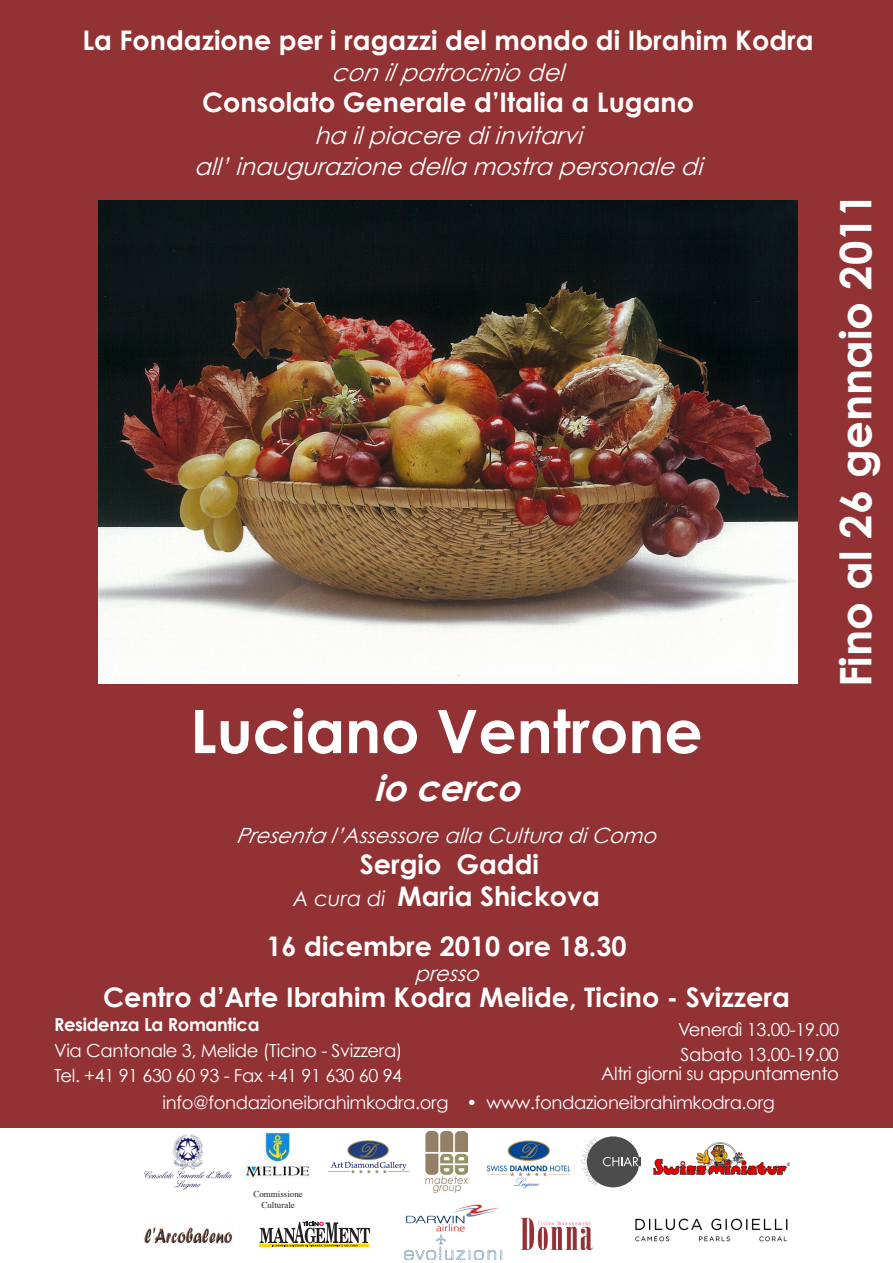
<style>
.page{position:relative;width:893px;height:1263px;background:#fff}
.page>*{position:absolute;margin:0;border:0;box-sizing:border-box;transform-origin:0 0}
.t1{font:700 60px "Century Gothic";color:#fff}
.t2{font:700 43.5px "Century Gothic";color:#fdffff}
.t3{font:italic 700 36px "Century Gothic";color:#fff}
.t4{font:700 27px "Century Gothic";color:#fff}
.t5{font:italic 24px "Century Gothic";color:#fff}
.t6{font:italic 24px "Century Gothic";color:#fff}
.t7{font:italic 21px "Century Gothic";color:#fff}
.t8{font:18px "Century Gothic";letter-spacing:-.02em;color:#fff}
.t9{font:18px "Century Gothic";letter-spacing:-.02em;color:#fffbff}
.t10{font:700 18px "Century Gothic";letter-spacing:-.02em;color:#fff}
.t11{font:9px "Times";color:#231f20}
.s1{font-style:inherit}
.s2{font-weight:400;font-style:italic;font-size:21px}
</style>
<div class="page">
<div style="left:0;top:0;width:893px;height:1128px;background:#923234"></div>
<img style="left:98px;top:200px;width:699px;height:484px">
<img style="left:635px;top:1218px;width:153px;height:24px">
<img style="left:486px;top:1140px;width:84px;height:49px">
<img style="left:328px;top:1140px;width:82px;height:34px">
<img style="left:425px;top:1131px;width:42px;height:62px">
<svg style="left:581px;top:1136px;width:60px;height:50px"></svg>
<img style="left:144px;top:1134px;width:87px;height:56px">
<hr style="left:259px;top:1244px;width:110px;height:3px;background:#fed304">
<svg style="left:260px;top:1221px;width:110px;height:26px"></svg>
<img style="left:521px;top:1217px;width:72px;height:32px">
<img style="left:404px;top:1234px;width:99px;height:26px">
<img style="left:406px;top:1204px;width:94px;height:28px">
<img style="left:245px;top:1132px;width:65px;height:47px">
<img style="left:653px;top:1143px;width:136px;height:31px">
<img style="left:144px;top:1227px;width:88px;height:17px">
<p class="t4" style="left:82px;top:23px;width:733px">La Fondazione per i ragazzi del mondo di Ibrahim Kodra</p>
<p class="t6" style="left:332px;top:58px;width:241px">con ilpatrocinio <span class="s1">del</span></p>
<p class="t4" style="left:202px;top:86px;width:493px">Consolato Generale d’Italia a Lugano</p>
<p class="t5" style="left:314px;top:120px;width:276px">ha ilpiacere diinvitarvi</p>
<p class="t5" style="left:194px;top:152px;width:517px">all’inaugurazione della mostra personale di</p>
<p class="t1" style="left:190px;top:693px;width:514px">Luciano Ventrone</p>
<p class="t3" style="left:374px;top:765px;width:159px">io cerco</p>
<p class="t7" style="left:237px;top:823px;width:427px"><span class="s1">Presenta l’</span>Assessore alla Cultura diComo</p>
<p class="t4" style="left:360px;top:847px;width:181px">Sergio Gaddi</p>
<p class="t4" style="left:293px;top:879px;width:308px"><span class="s2">A cura di</span> Maria Shickova</p>
<p class="t4" style="left:266px;top:929px;width:362px">16 dicembre 2010 ore 18.30</p>
<p class="t7" style="left:414px;top:961px;width:72px">presso</p>
<p class="t4" style="left:103px;top:980px;width:688px">Centro d’Arte Ibrahim Kodra Melide, Ticino - Svizzera</p>
<p class="t2" style="left:828px;top:687px;width:497px;rotate:-90deg">Fino al 26 gennaio 2011</p>
<p class="t10" style="left:54px;top:1013px;width:207px">Residenza La Romantica</p>
<p class="t8" style="left:54px;top:1039px;width:350px">Via Cantonale 3, Melide (Ticino - Svizzera)</p>
<p class="t8" style="left:54px;top:1064px;width:350px">Tel. +41 91 630 60 93 - Fax +41 91 630 60 94</p>
<p class="t8" style="left:678px;top:1018px;width:162px">Venerdì 13.00-19.00</p>
<p class="t8" style="left:681px;top:1044px;width:160px">Sabato 13.00-19.00</p>
<p class="t8" style="left:601px;top:1063px;width:239px">Altri giorni su appuntamento</p>
<p class="t9" style="left:163px;top:1092px;width:614px">info@fondazioneibrahimkodra.org • www.fondazioneibrahimkodra.org</p>
<p class="t11" style="left:253px;top:1185px;width:51px">Commissione</p>
<p class="t11" style="left:261px;top:1196px;width:35px">Culturale</p>
</div>
